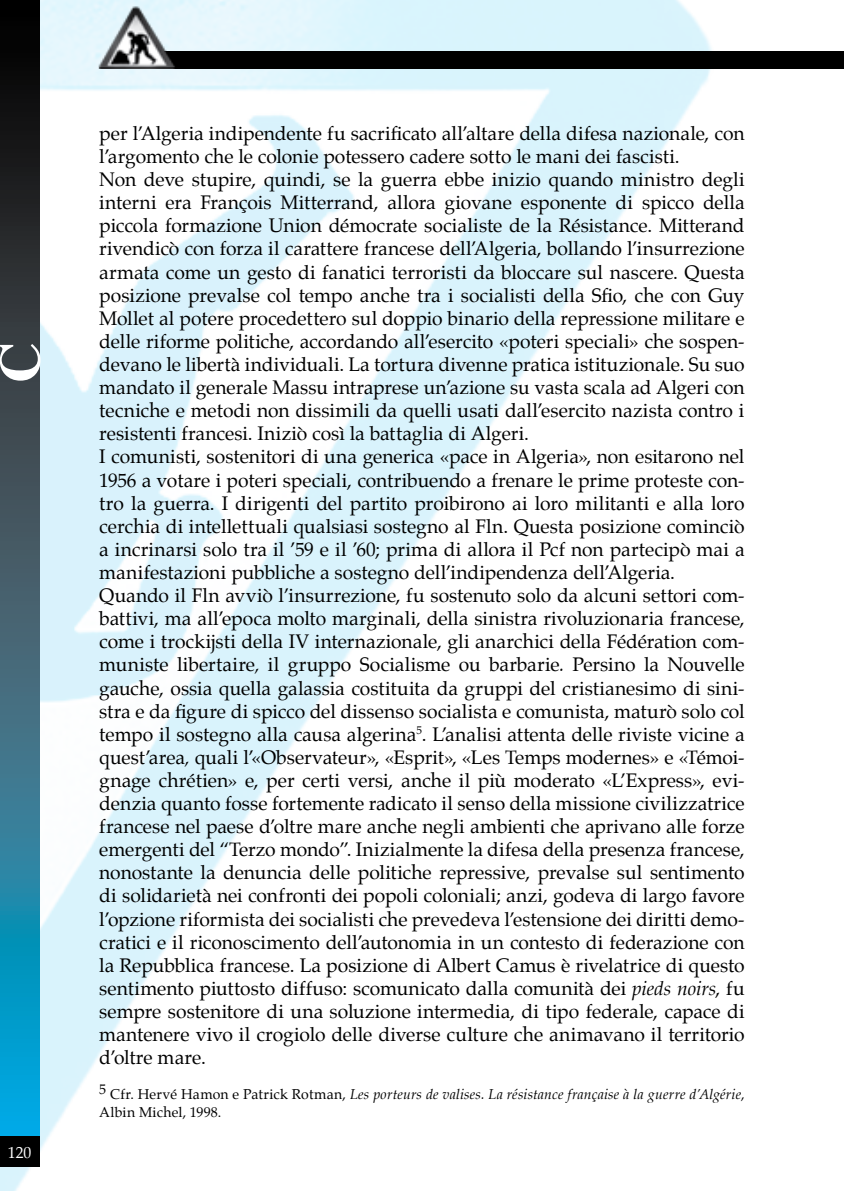
<style>
.page{position:relative;width:844px;height:1191px;background:#fff}
.page>*{position:absolute;margin:0;border:0;box-sizing:border-box;transform-origin:0 0}
.t1{font:19.25px/23.1px "Palatino";color:#000}
.t2{font:15.75px "Palatino";color:#fff}
.t3{font:italic 14px/17.5px "Palatino";letter-spacing:.015em;color:#000}
.s1{font-style:italic}
.s2{font-style:normal}
</style>
<div class="page">
<img style="left:0;top:0;width:844px;height:1191px">
<svg style="left:0;top:0;width:39px;height:1135px;background:#275a6c"></svg>
<div style="left:113px;top:51px;width:730px;height:17px;background:#000"></div>
<div style="left:0;top:1135px;width:39px;height:31px;background:#000"></div>
<img style="left:94px;top:5px;width:103px;height:63px">
<hr style="left:99px;top:67px;width:102px;height:1px;background:#000">
<svg style="left:0;top:344px;width:41px;height:37px"></svg>
<p class="t2" style="left:8px;top:1139px;width:25px">120</p>
<p class="t1" style="left:99px;top:122px;width:646px">per l’Algeria indipendente fu sacrificato all’altare della difesa nazionale, con l’argomento che le colonie potessero cadere sotto le mani dei fascisti.<br>Non deve stupire, quindi, se la guerra ebbe inizio quando ministro degli interni era François Mitterrand, allora giovane esponente di spicco della piccola formazione Union démocrate socialiste de la Résistance. Mitterand rivendicò con forza il carattere francese dell’Algeria, bollando l’insurrezione armata come un gesto di fanatici terroristi da bloccare sul nascere. Questa posizione prevalse col tempo anche tra i socialisti della Sfio, che con Guy Mollet al potere procedettero sul doppio binario della repressione militare e delle riforme politiche, accordando all’esercito «poteri speciali» che sospen&shy;devano le libertà individuali. La tortura divenne pratica istituzionale. Su suo mandato il generale Massu intraprese un’azione su vasta scala ad Algeri con tecniche e metodi non dissimili da quelli usati dall’esercito nazista contro i resistenti francesi. Iniziò così la battaglia di Algeri.<br>I comunisti, sostenitori di una generica «pace in Algeria», non esitarono nel 1956 a votare i poteri speciali, contribuendo a frenare le prime proteste con&shy;tro la guerra. I dirigenti del partito proibirono ai loro militanti e alla loro cerchia di intellettuali qualsiasi sostegno al Fln. Questa posizione cominciò a incrinarsi solo tra il ’59 e il ’60; prima di allora il Pcf non partecipò mai a manifestazioni pubbliche a sostegno dell’indipendenza dell’Algeria.<br>Quando il Fln avviò l’insurrezione, fu sostenuto solo da alcuni settori com&shy;battivi, ma all’epoca molto marginali, della sinistra rivoluzionaria francese, come i trockijsti della IV internazionale, gli anarchici della Fédération com&shy;muniste libertaire<span class="s1">,</span> il gruppo Socialisme ou barbarie<span class="s1">.</span> Persino la Nouvelle gauche, ossia quella galassia costituita da gruppi del cristianesimo di sini&shy;stra e da figure di spicco del dissenso socialista e comunista, maturò solo col tempo il sostegno alla causa algerina<sup>5</sup>. L’analisi attenta delle riviste vicine a quest’area<span class="s1">,</span> quali l’«Observateur», «Esprit», «Les Temps modernes» e «Témoi&shy;gnage chrétien» e, per certi versi, anche il più moderato «L’Express», evi&shy;denzia quanto fosse fortemente radicato il senso della missione civilizzatrice francese nel paese d’oltre mare anche negli ambienti che aprivano alle forze emergenti del “Terzo mondo”. Inizialmente la difesa della presenza francese, nonostante la denuncia delle politiche repressive, prevalse sul sentimento di solidarietà nei confronti dei popoli coloniali; anzi, godeva di largo favore l’opzione riformista dei socialisti che prevedeva l’estensione dei diritti demo&shy;cratici e il riconoscimento dell’autonomia in un contesto di federazione con la Repubblica francese. La posizione di Albert Camus è rivelatrice di questo sentimento piuttosto diffuso: scomunicato dalla comunità dei <span class="s1">pieds noirs</span>, fu sempre sostenitore di una soluzione intermedia, di tipo federale, capace di mantenere vivo il crogiolo delle diverse culture che animavano il territorio d’oltre mare.</p>
<p class="t3" style="left:99px;top:1085px;width:646px"><sup>5</sup> <span class="s2">Cfr. Hervé Hamon e Patrick Rotman,</span> Les porteurs de valises. La résistance française à la guerre d’Algérie<span class="s2">,<br>Albin Michel, 1998.</span></p>
</div>
